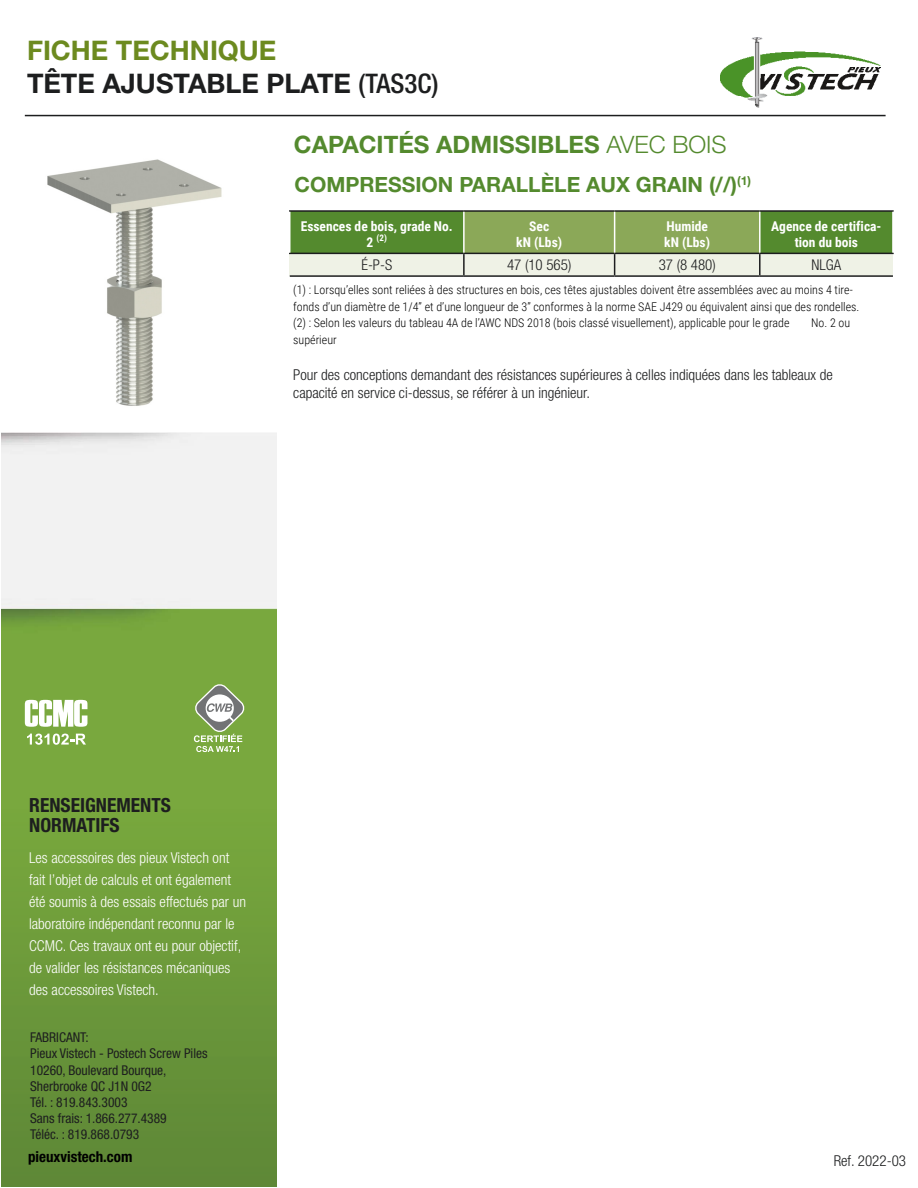
<style>
.page{position:relative;width:918px;height:1188px;background:#fff}
.page>*{position:absolute;margin:0;border:0;box-sizing:border-box;transform-origin:0 0}
.t1{font:700 27px/32.4px "Helvetica Neue LT Std";color:#1d1e1f}
.t2{font:700 24px "Helvetica Neue LT Std";color:#548a2e}
.t3{font:700 21px "Helvetica Neue LT Std";color:#548a2e}
.t4{font:700 condensed 19.5px/20.4px "Helvetica Neue LT Std";color:#1d1e1f}
.t5{font:300 condensed 15px/21.9px "Helvetica Neue LT Std";color:#fff}
.t6{font:300 condensed 15px/18px "Helvetica Neue LT Std";color:#1d1e1f}
.t7{font:700 condensed 15px "Helvetica Neue LT Std";color:#000}
.t8{font:300 condensed 14.85px "Helvetica Neue LT Std";color:#1d1e1f}
.t9{font:condensed 13.5px/16.2px "Helvetica Neue LT Std";color:#1d1e1f}
.t10{font:700 13.5px/16.2px "Roboto Condensed";color:#fff;text-align:center}
.t11{font:300 12px/16.5px "Roboto Condensed";color:#000}
.t12{font:700 9px "Roboto Condensed";color:#fff}
.s1{color:#6c8a1f}
.s2{font-weight:500;font-stretch:condensed}
.s3{font-weight:300}
.s4{font-size:13.5px}
</style>
<div class="page">
<img style="left:1px;top:432px;width:275px;height:755px">
<img style="left:721px;top:37px;width:159px;height:71px">
<hr style="left:25px;top:115px;width:861px;height:1px;background:#1d1e1f">
<svg style="left:25px;top:700px;width:62px;height:27px"></svg>
<svg style="left:27px;top:734px;width:59px;height:11px"></svg>
<svg style="left:192px;top:681px;width:56px;height:71px"></svg>
<img style="left:47px;top:159px;width:175px;height:247px">
<hr style="left:289px;top:210px;width:175px;height:2px;background:#1d1e1f">
<hr style="left:464px;top:210px;width:151px;height:2px;background:#1d1e1f">
<hr style="left:615px;top:210px;width:145px;height:2px;background:#1d1e1f">
<hr style="left:760px;top:210px;width:134px;height:2px;background:#1d1e1f">
<hr style="left:289px;top:253px;width:175px;height:1px;background:#1d1e1f">
<hr style="left:760px;top:253px;width:134px;height:1px;background:#1d1e1f">
<svg style="left:290px;top:211px;width:603px;height:64px;background:#97b278"></svg>
<hr style="left:759px;top:254px;width:2px;height:21px;background:#1d1e1f">
<hr style="left:290px;top:275px;width:174px;height:2px;background:#1d1e1f">
<hr style="left:464px;top:275px;width:151px;height:2px;background:#1d1e1f">
<hr style="left:615px;top:275px;width:145px;height:2px;background:#1d1e1f">
<hr style="left:760px;top:275px;width:133px;height:2px;background:#1d1e1f">
<h1 class="t1" style="left:27px;top:34px;width:413px"><span class="s1">FICHE TECHNIQUE<br></span>TÊTE AJUSTABLE PLATE <span class="s2">(TAS3C)</span></h1>
<h2 class="t2" style="left:294px;top:130px;width:434px">CAPACITÉS ADMISSIBLES <span class="s3">AVEC BOIS</span></h2>
<h3 class="t3" style="left:294px;top:171px;width:458px">COMPRESSION PARALLÈLE AUX GRAIN (//)<sup>(1)</sup></h3>
<p class="t10" style="left:301px;top:218px;width:154px">Essences de bois, grade No.</p>
<p class="t12" style="left:367px;top:232px;width:22px"><span class="s4">2</span> (2)</p>
<p class="t10" style="left:516px;top:218px;width:47px">Sec<br>kN (Lbs)</p>
<p class="t10" style="left:664px;top:218px;width:47px;text-align:left">Humide kN (Lbs)</p>
<p class="t10" style="left:771px;top:218px;width:112px">Agence de certifica&shy;tion du bois</p>
<p class="t8" style="left:361px;top:256px;width:32px">É-P-S</p>
<p class="t6" style="left:507px;top:256px;width:66px">47 (10 565)</p>
<p class="t6" style="left:659px;top:256px;width:59px">37 (8 480)</p>
<p class="t8" style="left:812px;top:256px;width:31px">NLGA</p>
<p class="t11" style="left:293px;top:281px;width:568px">(1) : Lorsqu’elles sont reliées à des structures en bois, ces têtes ajustables doivent être assemblées avec au moins 4 tire&shy;fonds d’un diamètre de 1/4’’ et d’une longueur de 3’’ conformes à la norme SAE J429 ou équivalent ainsi que des rondelles. (2) : Selon les valeurs du tableau 4A de l’AWC NDS 2018 (bois classé visuellement), applicable pour le grade</p>
<p class="t11" style="left:811px;top:314px;width:41px">No. 2 ou</p>
<p class="t11" style="left:293px;top:331px;width:45px">supérieur</p>
<p class="t6" style="left:293px;top:365px;width:541px">Pour des conceptions demandant des résistances supérieures à celles indiquées dans les tableaux de capacité en service ci-dessus, se référer à un ingénieur.</p>
<h3 class="t4" style="left:29px;top:795px;width:143px">RENSEIGNEMENTS<br>NORMATIFS</h3>
<p class="t5" style="left:29px;top:847px;width:218px">Les accessoires des pieux Vistech ont fait l’objet de calculs et ont également été soumis à des essais effectués par un laboratoire indépendant reconnu par le CCMC. Ces travaux ont eu pour objectif, de valider les résistances mécaniques des accessoires Vistech.</p>
<p class="t9" style="left:30px;top:1029px;width:179px">FABRICANT:<br>Pieux Vistech - Postech Screw Piles<br>10260, Boulevard Bourque,<br>Sherbrooke QC J1N 0G2<br>Tél. : 819.843.3003<br>Sans frais: 1.866.277.4389<br>Téléc. : 819.868.0793</p>
<p class="t7" style="left:28px;top:1148px;width:106px">pieuxvistech.com</p>
<p class="t6" style="left:834px;top:1152px;width:74px">Ref. 2022-03</p>
</div>
